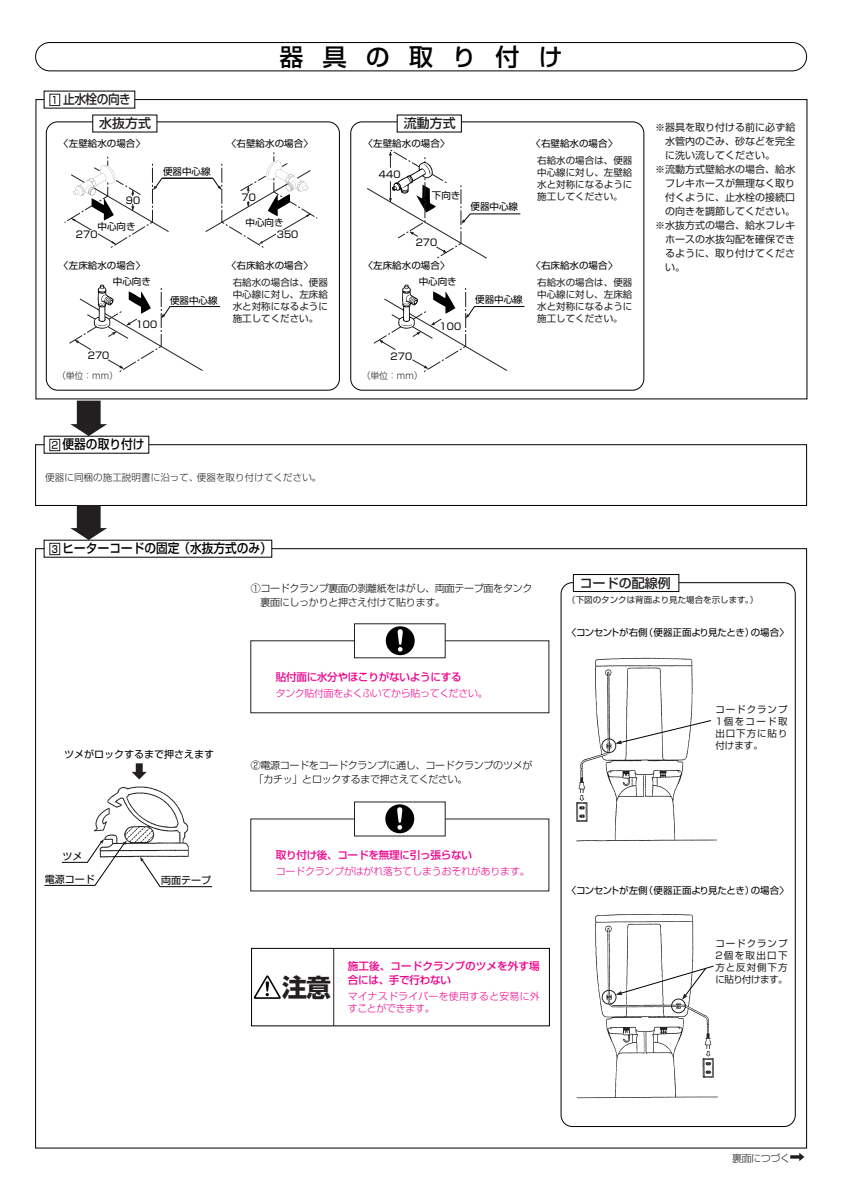
<style>
.page{position:relative;width:842px;height:1191px;background:#fff}
.page>*{position:absolute;margin:0;border:0;box-sizing:border-box;transform-origin:0 0}
.t1{font:700 25px "Shin Go";color:#231f20}
.t2{font:500 24px "Shin Go";letter-spacing:.8em;color:#000}
.t3{font:500 13px "Shin Go";color:#000;scale:.9 1}
.t4{font:500 13px "Shin Go";color:#231f20}
.t5{font:500 13px "Shin Go";color:#231f20;scale:.9 1}
.t6{font:500 10.6px "Shin Go";letter-spacing:-.03em;color:#ed028c}
.t7{font:500 10.6px/14px "Shin Go";letter-spacing:.005em;color:#ed028c}
.t8{font:10px "Shin Go";color:#231f20}
.t9{font:300 10px/14px "Shin Go";letter-spacing:-.03em;color:#000}
.t10{font:10px "Shin Go";color:#000}
.t11{font:300 10px "Shin Go";letter-spacing:-.04em;color:#231f20}
.t12{font:300 9.9px "Shin Go";letter-spacing:-.015em;color:#ed028c}
.t13{font:300 9.9px/11.9px "Shin Go";letter-spacing:.02em;color:#ed028c}
.t14{font:9.5px/12px "Shin Go";letter-spacing:.005em;color:#231f20;text-align:justify}
.t15{font:9.5px "Shin Go";color:#000}
.t16{font:9.5px "Shin Go";letter-spacing:-.035em;color:#000}
.t17{font:300 9.5px "Shin Go";letter-spacing:.01em;color:#231f20}
.t18{font:300 9px "Shin Go";letter-spacing:-.04em;color:#231f20}
.t19{font:8.5px "Shin Go";color:#231f20}
.s1{font-size:10px}
</style>
<div class="page">
<svg style="left:70px;top:401px;width:37px;height:35px"></svg>
<div style="left:35px;top:99px;width:772px;height:300px;background:#fff;border:1px solid #000"></div>
<div style="left:44px;top:91px;width:91px;height:18px;background:#fff"></div>
<div style="left:35px;top:42px;width:772px;height:29px;border:1px solid #000;border-radius:14px"></div>
<div style="left:50px;top:94px;width:10px;height:12px;border:1px solid #231f20"></div>
<div style="left:35px;top:444px;width:772px;height:62px;background:#fff;border:1px solid #000"></div>
<div style="left:44px;top:436px;width:105px;height:18px;background:#fff"></div>
<svg style="left:52px;top:441px;width:6px;height:8px"></svg>
<div style="left:50px;top:439px;width:10px;height:12px;border:1px solid #231f20"></div>
<svg style="left:790px;top:1153px;width:14px;height:8px"></svg>
<svg style="left:367px;top:149px;width:154px;height:110px"></svg>
<svg style="left:69px;top:284px;width:152px;height:88px"></svg>
<svg style="left:70px;top:505px;width:37px;height:35px"></svg>
<div style="left:35px;top:548px;width:772px;height:601px;background:#fff;border:1px solid #000"></div>
<div style="left:44px;top:540px;width:228px;height:18px;background:#fff"></div>
<div style="left:50px;top:543px;width:10px;height:12px;border:1px solid #231f20"></div>
<div style="left:46px;top:121px;width:294px;height:270px;border:1px solid #000;border-radius:11px"></div>
<div style="left:92px;top:115px;width:65px;height:18px;background:#fff"></div>
<div style="left:561px;top:582px;width:235px;height:545px;border:1px solid #000;border-radius:11px"></div>
<div style="left:573px;top:574px;width:106px;height:18px;background:#fff;border:1px solid #000"></div>
<svg style="left:64px;top:152px;width:254px;height:96px"></svg>
<div style="left:240px;top:193px;width:17px;height:8px;background:#fff"></div>
<div style="left:276px;top:230px;width:17px;height:8px;background:#fff"></div>
<svg style="left:373px;top:284px;width:152px;height:88px"></svg>
<div style="left:350px;top:121px;width:294px;height:270px;border:1px solid #000;border-radius:11px"></div>
<div style="left:397px;top:115px;width:65px;height:18px;background:#fff"></div>
<svg style="left:132px;top:763px;width:15px;height:16px"></svg>
<svg style="left:44px;top:787px;width:168px;height:100px"></svg>
<div style="left:251px;top:948px;width:299px;height:78px;border:1px solid #000"></div>
<hr style="left:333px;top:948px;width:1px;height:78px;background:#231f20">
<svg style="left:576px;top:658px;width:141px;height:183px"></svg>
<svg style="left:576px;top:914px;width:142px;height:184px"></svg>
<svg style="left:254px;top:975px;width:27px;height:24px"></svg>
<div style="left:386px;top:626px;width:29px;height:29px;background:#000;border-radius:50%"></div>
<svg style="left:398px;top:629px;width:5px;height:23px"></svg>
<div style="left:385px;top:804px;width:29px;height:29px;background:#000;border-radius:50%"></div>
<svg style="left:397px;top:807px;width:5px;height:23px"></svg>
<h3 class="t5" style="left:63px;top:95px;width:77px">止水栓の向き</h3>
<h3 class="t4" style="left:99px;top:119px;width:53px">水抜方式</h3>
<p class="t15" style="left:59px;top:140px;width:88px">〈左壁給水の場合〉</p>
<h2 class="t2" style="left:279px;top:48px;width:285px">器具の取り付け</h2>
<p class="t15" style="left:227px;top:140px;width:88px">〈右壁給水の場合〉</p>
<h3 class="t4" style="left:404px;top:119px;width:53px">流動方式</h3>
<p class="t15" style="left:363px;top:140px;width:88px">〈左壁給水の場合〉</p>
<p class="t15" style="left:531px;top:140px;width:88px">〈右壁給水の場合〉</p>
<p class="t15" style="left:163px;top:168px;width:49px">便器中心線</p>
<p class="t15" style="left:242px;top:194px;width:16px">70</p>
<p class="t15" style="left:126px;top:197px;width:16px">90</p>
<p class="t15" style="left:98px;top:223px;width:39px">中心向き</p>
<p class="t15" style="left:246px;top:219px;width:39px">中心向き</p>
<p class="t15" style="left:277px;top:231px;width:23px">350</p>
<p class="t15" style="left:76px;top:231px;width:23px">270</p>
<p class="t15" style="left:379px;top:171px;width:23px">440</p>
<p class="t15" style="left:432px;top:192px;width:30px">下向き</p>
<p class="t15" style="left:416px;top:238px;width:23px">270</p>
<p class="t15" style="left:471px;top:203px;width:49px">便器中心線</p>
<p class="t14" style="left:537px;top:156px;width:97px">右給水の場合は、便器中心線に対し、左壁給水と対称になるように施工してください。</p>
<p class="t15" style="left:59px;top:262px;width:88px">〈左床給水の場合〉</p>
<p class="t15" style="left:227px;top:262px;width:88px">〈右床給水の場合〉</p>
<p class="t15" style="left:363px;top:262px;width:88px">〈左床給水の場合〉</p>
<p class="t15" style="left:531px;top:262px;width:88px">〈右床給水の場合〉</p>
<p class="t15" style="left:113px;top:278px;width:39px">中心向き</p>
<p class="t15" style="left:136px;top:321px;width:23px">100</p>
<p class="t15" style="left:170px;top:297px;width:49px">便器中心線</p>
<p class="t14" style="left:233px;top:278px;width:97px">右給水の場合は、便器中心線に対し、左床給水と対称になるように施工してください。</p>
<p class="t15" style="left:419px;top:277px;width:39px">中心向き</p>
<p class="t15" style="left:440px;top:323px;width:23px">100</p>
<p class="t15" style="left:475px;top:296px;width:49px">便器中心線</p>
<p class="t14" style="left:537px;top:278px;width:97px">右給水の場合は、便器中心線に対し、左床給水と対称になるように施工してください。</p>
<p class="t15" style="left:88px;top:352px;width:23px">270</p>
<p class="t15" style="left:391px;top:353px;width:23px">270</p>
<p class="t18" style="left:57px;top:372px;width:62px">（単位：ｍｍ）</p>
<p class="t18" style="left:362px;top:372px;width:62px">（単位：ｍｍ）</p>
<h3 class="t3" style="left:63px;top:440px;width:92px">便器の取り付け</h3>
<p class="t17" style="left:45px;top:474px;width:278px">便器に同梱の施工説明書に沿って、便器を取り付けてください。</p>
<h3 class="t3" style="left:52px;top:544px;width:246px"><span class="s1">3</span> ヒーターコードの固定（水抜方式のみ）</h3>
<p class="t8" style="left:655px;top:124px;width:142px">※器具を取り付ける前に必ず給</p>
<p class="t8" style="left:665px;top:138px;width:132px">水管内のごみ、砂などを完全</p>
<p class="t8" style="left:665px;top:152px;width:111px">に洗い流してください。</p>
<p class="t8" style="left:655px;top:166px;width:142px">※流動方式壁給水の場合、給水</p>
<p class="t8" style="left:665px;top:180px;width:132px">フレキホースが無理なく取り</p>
<p class="t8" style="left:665px;top:194px;width:132px">付くように、止水栓の接続口</p>
<p class="t8" style="left:665px;top:208px;width:131px">の向きを調節してください。</p>
<p class="t8" style="left:655px;top:222px;width:142px">※水抜方式の場合、給水フレキ</p>
<p class="t8" style="left:665px;top:236px;width:132px">ホースの水抜勾配を確保でき</p>
<p class="t8" style="left:665px;top:250px;width:132px">るように、取り付けてくださ</p>
<p class="t8" style="left:665px;top:264px;width:22px">い。</p>
<p class="t10" style="left:64px;top:750px;width:152px">ツメがロックするまで押さえます</p>
<p class="t10" style="left:62px;top:853px;width:22px">ツメ</p>
<p class="t10" style="left:45px;top:876px;width:52px">電源コード</p>
<p class="t10" style="left:161px;top:877px;width:52px">両面テープ</p>
<p class="t9" style="left:251px;top:583px;width:283px">①コードクランプ裏面の剥離紙をはがし、両面テープ面をタンク　裏面にしっかりと押さえ付けて貼ります。</p>
<p class="t6" style="left:276px;top:673px;width:187px">貼付面に水分やほこりがないようにする</p>
<p class="t12" style="left:276px;top:689px;width:214px">タンク貼付面をよくふいてから貼ってください。</p>
<p class="t9" style="left:254px;top:760px;width:280px;text-indent:-3px">②電源コードをコードクランプに通し、コードクランプのツメが「カチッ」とロックするまで押さえてください。</p>
<p class="t6" style="left:276px;top:851px;width:198px">取り付け後、コードを無理に引っ張らない</p>
<p class="t12" style="left:276px;top:868px;width:255px">コードクランプがはがれ落ちてしまうおそれがあります。</p>
<h1 class="t1" style="left:282px;top:978px;width:50px">注意</h1>
<p class="t7" style="left:348px;top:960px;width:194px">施工後、コードクランプのツメを外す場合には、手で行わない</p>
<p class="t13" style="left:348px;top:992px;width:193px">マイナスドライバーを使用すると安易に外すことができます。</p>
<h3 class="t4" style="left:580px;top:578px;width:92px">コードの配線例</h3>
<p class="t19" style="left:567px;top:596px;width:193px">（下図のタンクは背面より見た場合を示します。）</p>
<p class="t16" style="left:567px;top:629px;width:224px">〈コンセントが右側（便器正面より見たとき）の場合〉</p>
<p class="t14" style="left:715px;top:704px;width:74px">コードクランプ1個をコード取出口下方に貼り付けます。</p>
<p class="t16" style="left:567px;top:887px;width:224px">〈コンセントが左側（便器正面より見たとき）の場合〉</p>
<p class="t14" style="left:715px;top:939px;width:74px">コードクランプ2個を取出口下方と反対側下方に貼り付けます。</p>
<p class="t11" style="left:732px;top:1154px;width:59px">裏面につづく</p>
</div>
